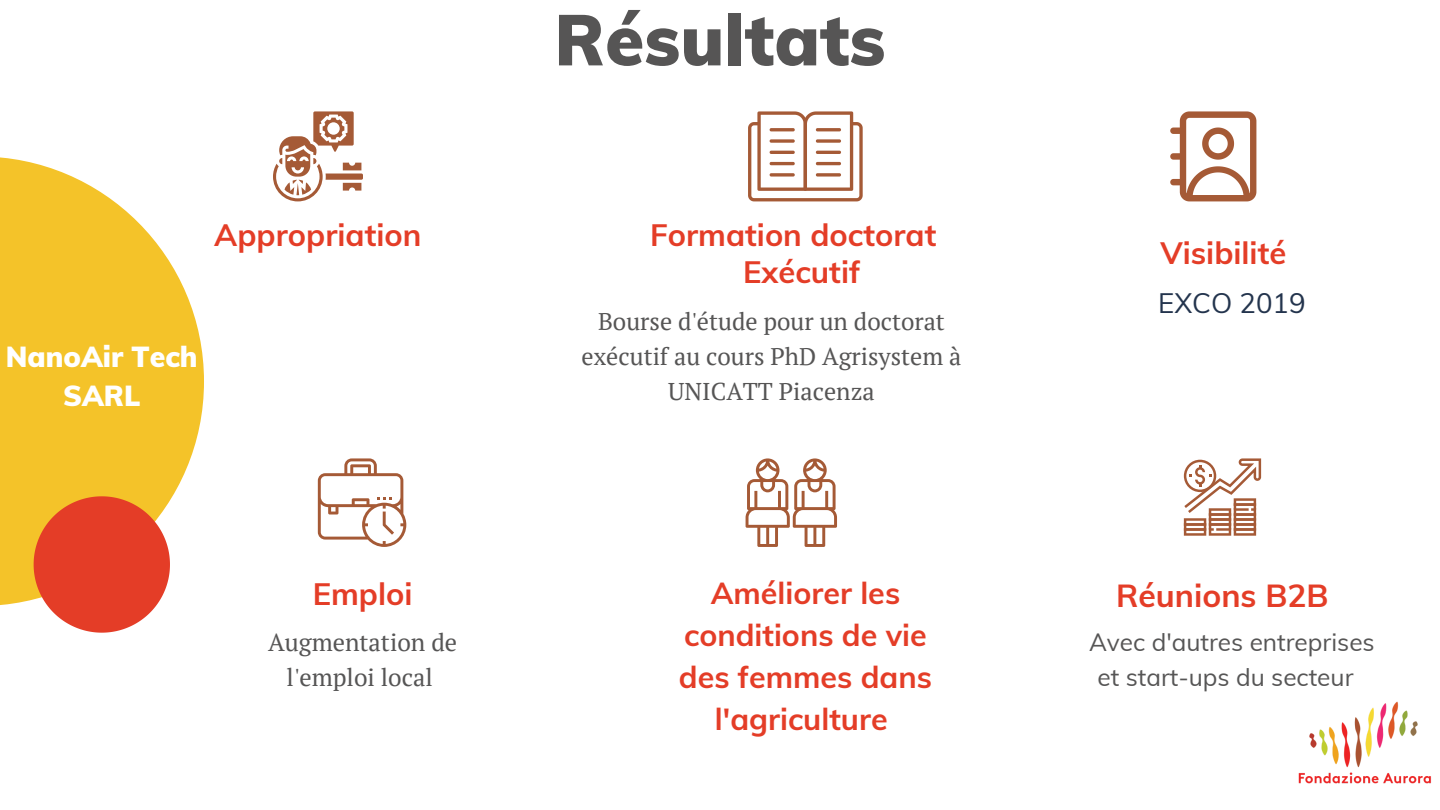
<style>
.page{position:relative;width:1440px;height:810px;background:#fff}
.page>*{position:absolute;margin:0;border:0;box-sizing:border-box;transform-origin:0 0}
.t1{font:900 71px "Muli";color:#565555}
.t2{font:700 31.9px "Muli";color:#e43d27}
.t3{font:700 30.9px/37.5px "Muli";color:#e43d27;text-align:center}
.t4{font:700 30.4px/42px "Muli";color:#e43d27;text-align:center}
.t5{font:900 28.4px "Muli";color:#fff}
.t6{font:27.5px "Muli";color:#23344d}
.t7{font:24.4px/34.5px "Muli";color:#565555;text-align:center}
.t8{font:24.4px/34.5px "PT Serif";color:#565555;text-align:center}
.t9{font:24.2px/34.6px "PT Serif";color:#565555;text-align:center}
</style>
<div class="page">
<svg style="left:273px;top:111px;width:90px;height:90px"></svg>
<svg style="left:1184px;top:458px;width:77px;height:78px"></svg>
<svg style="left:318px;top:458px;width:88px;height:89px"></svg>
<img style="left:1298px;top:701px;width:133px;height:83px">
<svg style="left:0;top:157px;width:204px;height:448px;fill:#f4c329"></svg>
<svg style="left:34px;top:496px;width:136px;height:137px;background:#e86140"></svg>
<svg style="left:748px;top:111px;width:115px;height:90px"></svg>
<svg style="left:1170px;top:111px;width:86px;height:90px"></svg>
<svg style="left:746px;top:458px;width:91px;height:89px"></svg>
<p class="t3" style="left:214px;top:216px;width:209px">Appropriation</p>
<p class="t5" style="left:6px;top:338px;width:193px">NanoAir Tech</p>
<p class="t5" style="left:63px;top:378px;width:79px">SARL</p>
<p class="t3" style="left:313px;top:574px;width:101px">Emploi</p>
<p class="t8" style="left:268px;top:625px;width:191px">Augmentation de l'emploi local</p>
<p class="t1" style="left:554px;top:-6px;width:333px">Résultats</p>
<p class="t3" style="left:650px;top:215px;width:288px">Formation doctorat<br>Exécutif</p>
<p class="t9" style="left:582px;top:304px;width:381px">Bourse d'étude pour un doctorat exécutif au cours PhD Agrisystem à<br>UNICATT Piacenza</p>
<p class="t4" style="left:679px;top:572px;width:255px">Améliorer les conditions de vie des femmes dans l'agriculture</p>
<p class="t3" style="left:1160px;top:234px;width:127px">Visibilité</p>
<p class="t6" style="left:1158px;top:286px;width:149px">EXCO 2019</p>
<p class="t2" style="left:1116px;top:575px;width:214px">Réunions B2B</p>
<p class="t7" style="left:1089px;top:625px;width:287px">Avec d'autres entreprises et start-ups du secteur</p>
</div>
